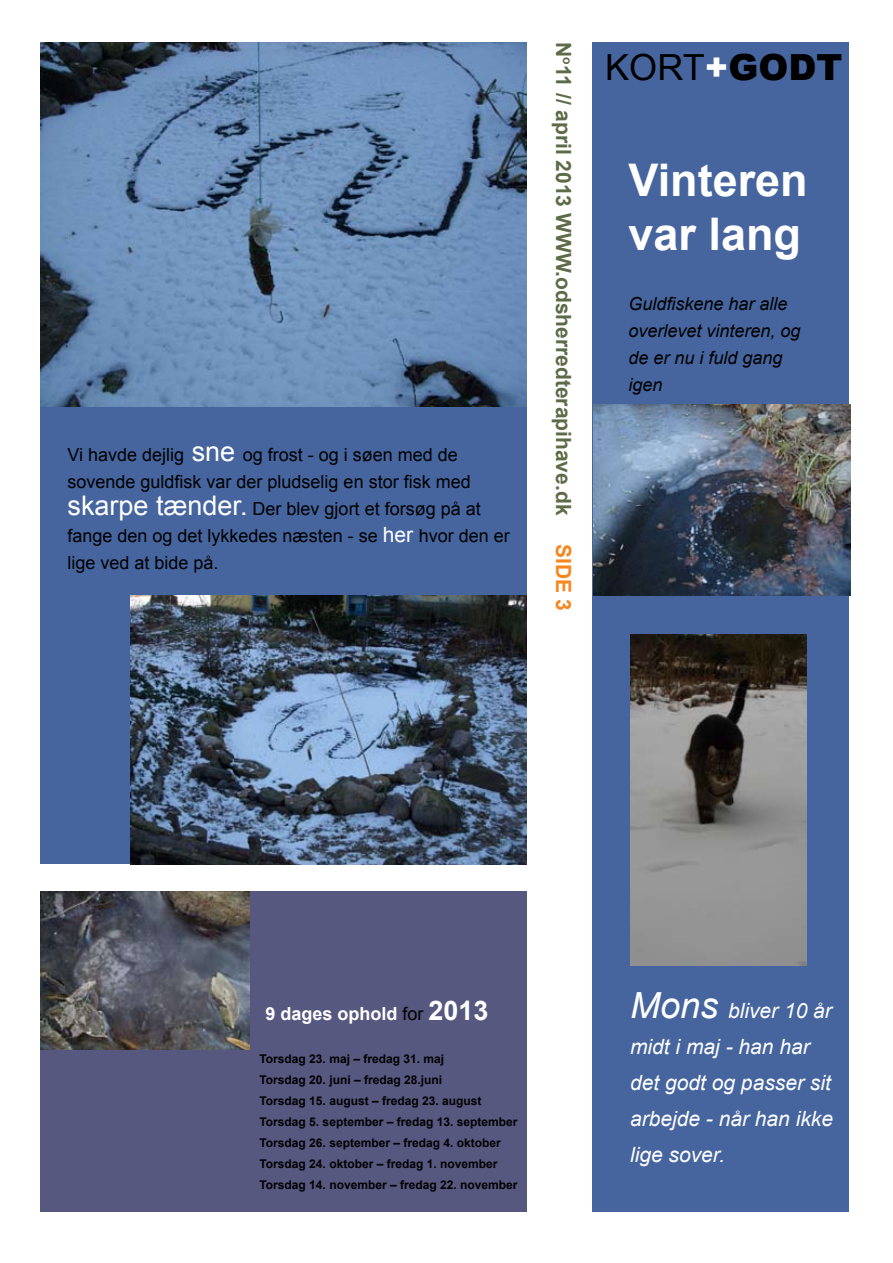
<style>
.page{position:relative;width:893px;height:1263px;background:#fff}
.page>*{position:absolute;margin:0;border:0;box-sizing:border-box;transform-origin:0 0}
.t1{font:700 45px/54px "Arial";color:#fff}
.t2{font:36px "Arial";color:#000}
.t3{font:italic 21px/36px "Arial";color:#fff}
.t4{font:700 21px "Arial";color:#5d6b48}
.t5{font:700 21px "Arial";color:#f6861f}
.t6{font:18px/27px "Arial";color:#000}
.t7{font:italic 18px/27px "Arial";color:#000}
.t8{font:700 18px "Arial";color:#fff}
.t9{font:700 12px/21px "Arial";color:#000}
.s1{font-size:27px;color:#fff}
.s2{font-size:21px;color:#fff}
.s3{font-weight:900;color:#fff}
.s4{font-weight:900}
.s5{font-weight:400;color:#000}
.s6{font-size:27px}
.s7{font-size:36px}
</style>
<div class="page">
<div style="left:40px;top:891px;width:486px;height:321px;background:#565880"></div>
<div style="left:592px;top:43px;width:257px;height:1169px;background:#46659e"></div>
<div style="left:40px;top:43px;width:486px;height:821px;background:#46659e"></div>
<img style="left:40px;top:891px;width:209px;height:159px">
<img style="left:593px;top:404px;width:257px;height:191px">
<img style="left:40px;top:43px;width:486px;height:363px">
<img style="left:130px;top:596px;width:396px;height:268px">
<img style="left:631px;top:634px;width:175px;height:331px">
<h3 class="t6" style="left:67px;top:441px;width:444px">Vi havde dejlig <span class="s1">sne</span> og frost - og i søen med de sovende guldfisk var der pludselig en stor fisk med <span class="s1">skarpe tænder.</span> Der blev gjort et forsøg på at fange den og det lykkedes næsten - se <span class="s2">her</span> hvor den er lige ved at bide på.</h3>
<h3 class="t4" style="left:578px;top:42px;width:475px;rotate:90deg">N<sup>o</sup>11 // april 2013 WWW.odsherredterapihave.dk</h3>
<h3 class="t5" style="left:578px;top:544px;width:68px;rotate:90deg">SIDE 3</h3>
<h2 class="t2" style="left:605px;top:44px;width:239px">KORT<span class="s3">+</span><span class="s4">GODT</span></h2>
<h1 class="t1" style="left:628px;top:155px;width:181px">Vinteren var lang</h1>
<h3 class="t7" style="left:628px;top:291px;width:174px">Guldfiskene har alle overlevet vinteren, og de er nu i fuld gang igen</h3>
<h3 class="t8" style="left:266px;top:1002px;width:225px">9 dages ophold <span class="s5">for</span> <span class="s6">2013</span></h3>
<p class="t9" style="left:260px;top:1048px;width:259px">Torsdag 23. maj – fredag 31. maj<br>Torsdag 20. juni – fredag 28.juni<br>Torsdag 15. august – fredag 23. august Torsdag 5. september – fredag 13. september Torsdag 26. september – fredag 4. oktober Torsdag 24. oktober – fredag 1. november Torsdag 14. november – fredag 22. november</p>
<h3 class="t3" style="left:630px;top:993px;width:205px"><span class="s7">Mons</span> bliver 10 år midt i maj - han har det godt og passer sit arbejde - når han ikke lige sover.</h3>
</div>
